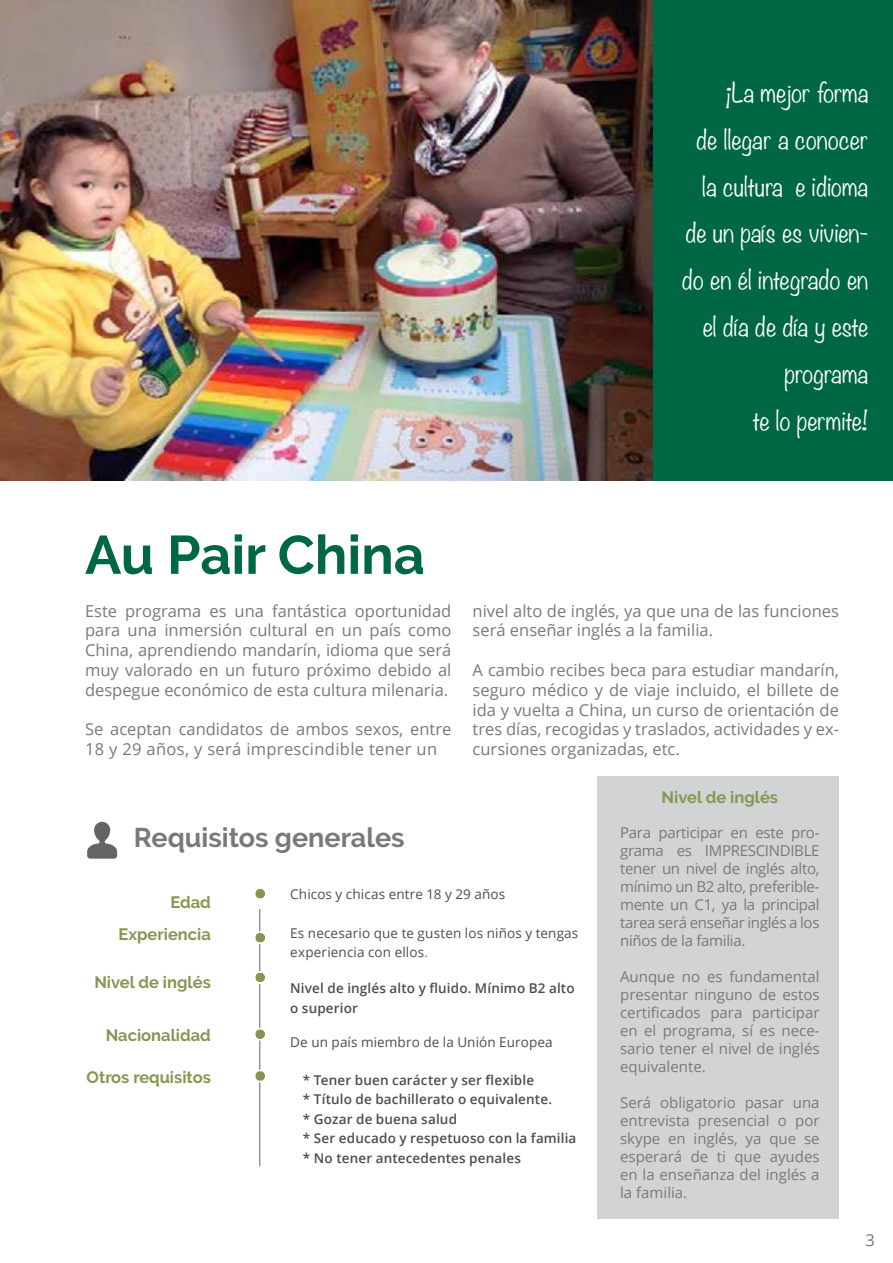
<style>
.page{position:relative;width:893px;height:1263px;background:#fff}
.page>*{position:absolute;margin:0;border:0;box-sizing:border-box;transform-origin:0 0}
.t1{font:700 54px "Raleway";color:#006745}
.t2{font:700 27px "Raleway";color:#797979}
.t3{font:300 24px/46.8px "Noteworthy";color:#fff;text-align:right}
.t4{font:16.5px/19.8px "Open Sans";color:#797979;text-align:justify}
.t5{font:700 16.5px/32.2px "Raleway";color:#849752;text-align:right}
.t6{font:15px/18px "Open Sans";color:#797979;text-align:justify}
.t7{font:600 13.5px/19.5px "Open Sans";letter-spacing:.01em;color:#4d4d4f}
.t8{font:13.5px/19.5px "Open Sans";letter-spacing:.01em;color:#4d4d4f}
.s1{color:#797979}
</style>
<div class="page">
<div style="left:0;top:0;width:893px;height:480px;background:#006745"></div>
<img style="left:0;top:0;width:653px;height:480px">
<svg style="left:87px;top:822px;width:30px;height:37px"></svg>
<hr style="left:259px;top:909px;width:1px;height:257px;background:#636466">
<div style="left:255px;top:888px;width:11px;height:11px;background:#849752;border-radius:50%"></div>
<div style="left:255px;top:888px;width:11px;height:11px;border:2px solid #fff;border-radius:50%"></div>
<div style="left:254px;top:887px;width:13px;height:13px;border:2px solid #fff"></div>
<div style="left:255px;top:932px;width:11px;height:11px;background:#849752;border-radius:50%"></div>
<div style="left:255px;top:932px;width:11px;height:11px;border:2px solid #fff;border-radius:50%"></div>
<div style="left:254px;top:931px;width:13px;height:13px;border:2px solid #fff"></div>
<div style="left:255px;top:972px;width:11px;height:11px;background:#849752;border-radius:50%"></div>
<div style="left:255px;top:972px;width:11px;height:11px;border:2px solid #fff;border-radius:50%"></div>
<div style="left:254px;top:971px;width:13px;height:13px;border:2px solid #fff"></div>
<div style="left:255px;top:1028px;width:11px;height:12px;background:#849752;border-radius:50%"></div>
<div style="left:255px;top:1028px;width:11px;height:12px;border:2px solid #fff;border-radius:50%"></div>
<div style="left:254px;top:1028px;width:13px;height:12px;border:2px solid #fff"></div>
<div style="left:255px;top:1070px;width:11px;height:12px;background:#849752;border-radius:50%"></div>
<div style="left:255px;top:1070px;width:11px;height:12px;border:2px solid #fff;border-radius:50%"></div>
<div style="left:254px;top:1069px;width:13px;height:13px;border:2px solid #fff"></div>
<div style="left:598px;top:776px;width:241px;height:442px;background:#d1d3d4"></div>
<h3 class="t3" style="left:682px;top:68px;width:188px">¡La mejor forma<br>de llegar a conocer la cultura e idioma de un país es vivien&shy;do en él integrado en el día de día y este programa<br>te lo permite!</h3>
<h1 class="t1" style="left:85px;top:524px;width:341px">Au Pair China</h1>
<p class="t4" style="left:85px;top:600px;width:368px">Este programa es una fantástica oportunidad para una inmersión cultural en un país como China, aprendiendo mandarín, idioma que será muy valorado en un futuro próximo debido al despegue económico de esta cultura milenaria.</p>
<p class="t4" style="left:85px;top:719px;width:368px">Se aceptan candidatos de ambos sexos, entre<br>18 y 29 años, y será imprescindible tener un</p>
<p class="t4" style="left:473px;top:600px;width:368px">nivel alto de inglés, ya que una de las funciones será enseñar inglés a la familia.</p>
<p class="t4" style="left:473px;top:660px;width:368px">A cambio recibes beca para estudiar mandarín, seguro médico y de viaje incluido, el billete de ida y vuelta a China, un curso de orientación de tres días, recogidas y traslados, actividades y ex&shy;cursiones organizadas, etc.</p>
<h2 class="t2" style="left:134px;top:822px;width:272px">Requisitos generales</h2>
<p class="t5" style="left:118px;top:886px;width:94px">Edad<br>Experiencia</p>
<p class="t5" style="left:94px;top:966px;width:118px">Nivel de inglés</p>
<p class="t5" style="left:106px;top:1019px;width:107px">Nacionalidad</p>
<p class="t5" style="left:87px;top:1061px;width:126px">Otros requisitos</p>
<p class="t8" style="left:290px;top:884px;width:216px">Chicos y chicas entre 18 y 29 años</p>
<p class="t8" style="left:290px;top:923px;width:289px">Es necesario que te gusten los niños y tengas experiencia con ellos<span class="s1">.</span></p>
<p class="t7" style="left:290px;top:978px;width:286px">Nivel de inglés alto y fluido. Mínimo B2 alto o superior</p>
<p class="t8" style="left:290px;top:1032px;width:264px">De un país miembro de la Unión Europea</p>
<p class="t7" style="left:303px;top:1070px;width:275px">* Tener buen carácter y ser flexible<br>* Título de bachillerato o equivalente.<br>* Gozar de buena salud<br>* Ser educado y respetuoso con la familia * No tener antecedentes penales</p>
<p class="t5" style="left:662px;top:781px;width:118px">Nivel de inglés</p>
<p class="t6" style="left:620px;top:823px;width:201px">Para participar en este pro&shy;grama es IMPRESCINDIBLE tener un nivel de inglés alto, mínimo un B2 alto, preferible&shy;mente un C1, ya la principal tarea será enseñar inglés a los niños de la familia.</p>
<p class="t6" style="left:620px;top:967px;width:201px">Aunque no es fundamental presentar ninguno de estos certificados para participar en el programa, sí es nece&shy;sario tener el nivel de inglés equivalente.</p>
<p class="t6" style="left:620px;top:1093px;width:201px">Será obligatorio pasar una entrevista presencial o por skype en inglés, ya que se esperará de ti que ayudes en la enseñanza del inglés a la familia.</p>
<p class="t4" style="left:865px;top:1230px;width:11px">3</p>
</div>
